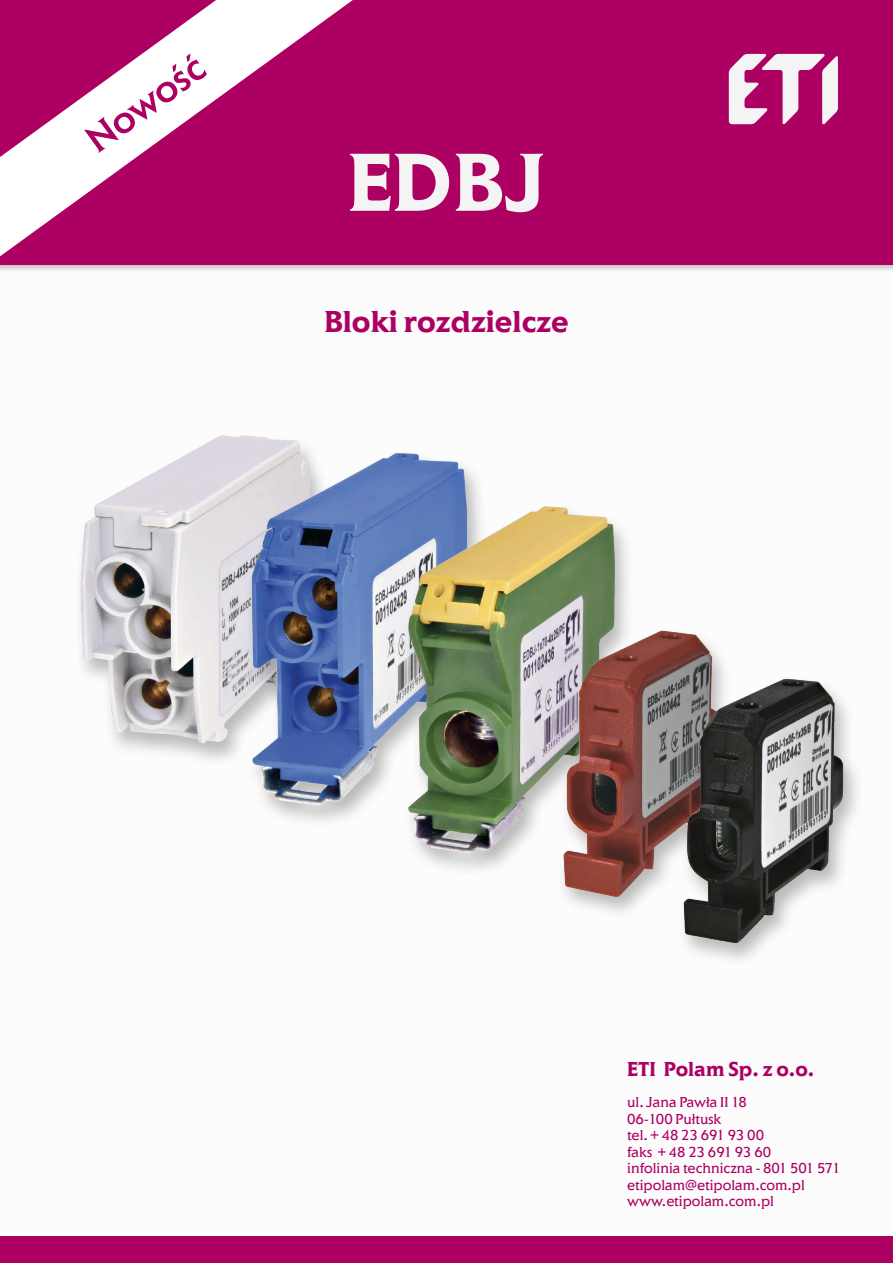
<style>
.page{position:relative;width:893px;height:1263px;background:#fff}
.page>*{position:absolute;margin:0;border:0;box-sizing:border-box;transform-origin:0 0}
.t1{font:700 85.5px "Elan Itc TEE";color:#f4f4f4}
.prednost{font:500 39px "Elan Itc TEE";color:#ac0062}
.t2{font:700 31.5px "Elan Itc TEE";color:#ac0062}
.komunikacije_ime{font:700 21px "Elan Itc TEE";color:#ac0062}
.komunikacije{font:15px/16.5px "Elan Itc TEE";color:#ac0062}
</style>
<div class="page">
<div style="left:0;top:0;width:893px;height:272px;background:#1d1d1b;opacity:.25"></div>
<div style="left:0;top:0;width:893px;height:265px;background:#ac0062"></div>
<svg style="left:729px;top:54px;width:109px;height:71px"></svg>
<svg style="left:0;top:0;width:353px;height:256px"></svg>
<div style="left:0;top:1237px;width:893px;height:26px;background:#ac0062"></div>
<div style="left:73px;top:433px;width:259px;height:334px;background:#1d1d1b;opacity:.3"></div>
<img style="left:78px;top:433px;width:233px;height:313px">
<div style="left:244px;top:450px;width:244px;height:379px;background:#1d1d1b;opacity:.3"></div>
<img style="left:249px;top:451px;width:220px;height:356px">
<div style="left:401px;top:503px;width:234px;height:374px;background:#1d1d1b;opacity:.3"></div>
<img style="left:407px;top:505px;width:209px;height:349px">
<div style="left:556px;top:628px;width:184px;height:293px;background:#1d1d1b;opacity:.3"></div>
<img style="left:562px;top:616px;width:161px;height:283px">
<div style="left:676px;top:676px;width:188px;height:291px;background:#1d1d1b;opacity:.3"></div>
<img style="left:682px;top:662px;width:163px;height:284px">
<p class="prednost" style="left:76px;top:124px;width:138px;rotate:-36deg">Nowość</p>
<p class="t1" style="left:348px;top:131px;width:199px">EDBJ</p>
<p class="t2" style="left:324px;top:303px;width:246px">Bloki rozdzielcze</p>
<p class="komunikacije_ime" style="left:627px;top:1056px;width:189px">ETI Polam Sp. z o.o.</p>
<p class="komunikacije" style="left:627px;top:1094px;width:121px">ul. Jana Pawła II 18</p>
<p class="komunikacije" style="left:627px;top:1110px;width:96px">06-100 Pułtusk</p>
<p class="komunikacije" style="left:627px;top:1127px;width:138px">tel. + 48 23 691 93 00</p>
<p class="komunikacije" style="left:627px;top:1143px;width:215px">faks + 48 23 691 93 60<br>infolinia techniczna - 801 501 571</p>
<p class="komunikacije" style="left:627px;top:1176px;width:179px">etipolam@etipolam.com.pl</p>
<p class="komunikacije" style="left:627px;top:1193px;width:148px">www.etipolam.com.pl</p>
</div>
